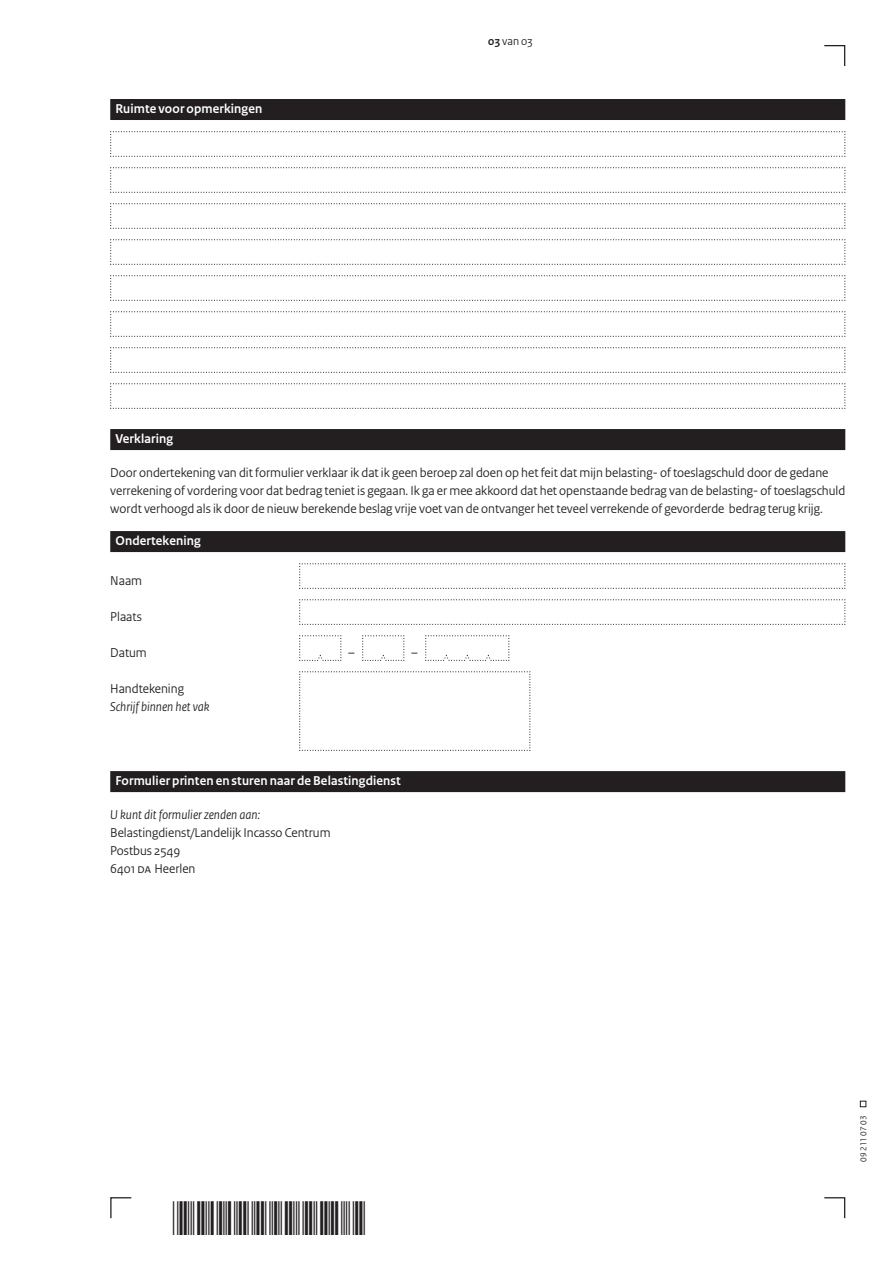
<style>
.page{position:relative;width:893px;height:1263px;background:#fff}
.page>*{position:absolute;margin:0;border:0;box-sizing:border-box;transform-origin:0 0}
.t1{font:13.5px/18px "Rijksoverheid Sans Heading";color:#231f20}
.t2{font:700 13.5px "Rijksoverheid Sans Heading";letter-spacing:.01em;color:#fff}
.t3{font:italic 13.5px "Rijksoverheid Sans Heading";color:#231f20}
.t4{font:12px "Rijksoverheid Sans Heading";color:#231f20}
.t5{font:9px "Rijksoverheid Sans Heading";color:#231f20}
.s1{font-weight:700}
</style>
<div class="page">
<svg style="left:824px;top:1197px;width:22px;height:22px"></svg>
<svg style="left:110px;top:1197px;width:22px;height:22px"></svg>
<svg style="left:860px;top:1101px;width:6px;height:6px"></svg>
<svg style="left:824px;top:45px;width:22px;height:21px"></svg>
<div style="left:110px;top:99px;width:735px;height:21px;background:#231f20"></div>
<div style="left:110px;top:429px;width:735px;height:21px;background:#231f20"></div>
<div style="left:110px;top:531px;width:735px;height:21px;background:#231f20"></div>
<div style="left:110px;top:771px;width:735px;height:21px;background:#231f20"></div>
<svg style="left:110px;top:131px;width:736px;height:26px"></svg>
<svg style="left:110px;top:167px;width:736px;height:26px"></svg>
<svg style="left:110px;top:203px;width:736px;height:26px"></svg>
<svg style="left:110px;top:239px;width:736px;height:26px"></svg>
<svg style="left:110px;top:275px;width:736px;height:26px"></svg>
<svg style="left:110px;top:311px;width:736px;height:26px"></svg>
<svg style="left:110px;top:347px;width:736px;height:26px"></svg>
<svg style="left:110px;top:383px;width:736px;height:26px"></svg>
<svg style="left:299px;top:563px;width:547px;height:26px"></svg>
<svg style="left:299px;top:599px;width:547px;height:26px"></svg>
<svg style="left:299px;top:635px;width:43px;height:26px"></svg>
<svg style="left:362px;top:635px;width:43px;height:26px"></svg>
<svg style="left:425px;top:635px;width:85px;height:26px"></svg>
<svg style="left:299px;top:671px;width:232px;height:80px"></svg>
<p class="t2" style="left:116px;top:101px;width:148px">Ruimte voor opmerkingen</p>
<p class="t4" style="left:488px;top:34px;width:46px"><span class="s1">03</span> van 03</p>
<p class="t2" style="left:116px;top:431px;width:59px">Verklaring</p>
<p class="t1" style="left:110px;top:464px;width:737px">Door ondertekening van dit formulier verklaar ik dat ik geen beroep zal doen op het feit dat mijn belasting- of toeslagschuld door de gedane verrekening of vordering voor dat bedrag teniet is gegaan. Ik ga er mee akkoord dat het openstaande bedrag van de belasting- of toeslagschuld wordt verhoogd als ik door de nieuw berekende beslag vrije voet van de ontvanger het teveel verrekende of gevorderde bedrag terug krijg.</p>
<p class="t2" style="left:116px;top:533px;width:87px">Ondertekening</p>
<p class="t1" style="left:110px;top:572px;width:33px">Naam</p>
<p class="t1" style="left:110px;top:608px;width:33px">Plaats</p>
<p class="t1" style="left:110px;top:644px;width:38px">Datum</p>
<p class="t1" style="left:348px;top:644px;width:8px">–</p>
<p class="t1" style="left:411px;top:644px;width:8px">–</p>
<p class="t1" style="left:110px;top:680px;width:75px">Handtekening</p>
<p class="t3" style="left:110px;top:699px;width:101px">Schrijf binnen het vak</p>
<p class="t2" style="left:116px;top:773px;width:287px">Formulier printen en sturen naar de Belastingdienst</p>
<p class="t3" style="left:110px;top:807px;width:151px">U kunt dit formulier zenden aan:</p>
<p class="t1" style="left:110px;top:824px;width:222px">Belastingdienst/Landelijk Incasso Centrum<br>Postbus 2549<br>6401 DA Heerlen</p>
<p class="t5" style="left:858px;top:1161px;width:47px;rotate:-90deg">09 211 07 03</p>
</div>
